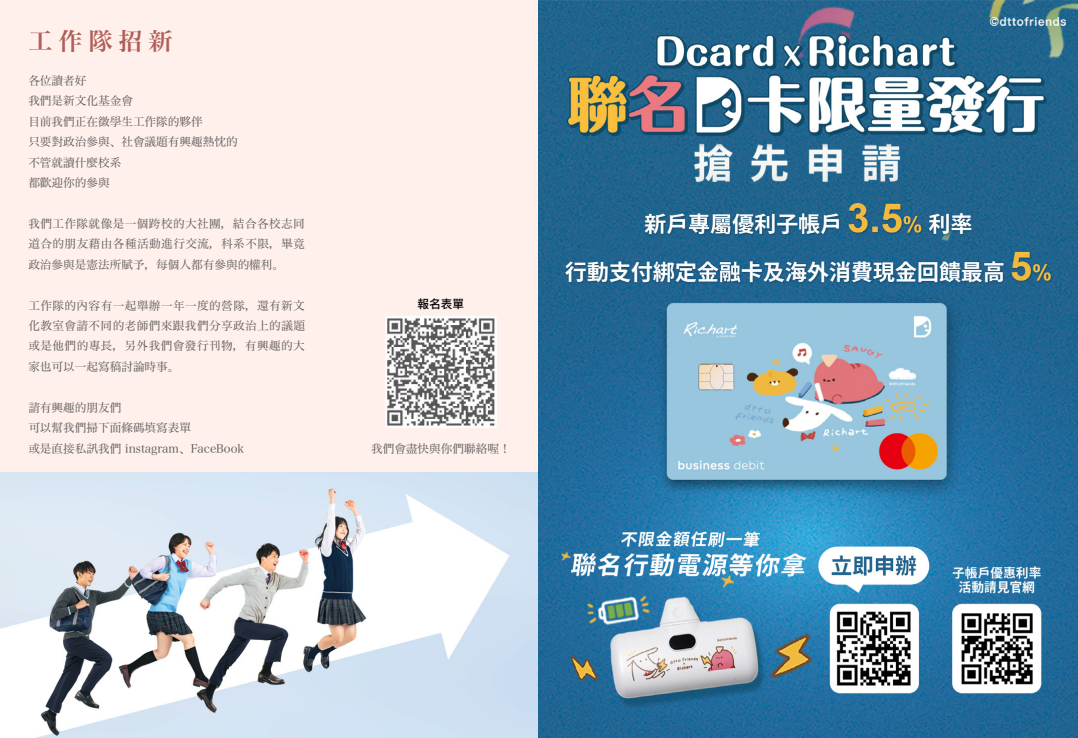
<style>
.page{position:relative;width:1078px;height:738px;background:#fff}
.page>*{position:absolute;margin:0;border:0;box-sizing:border-box;transform-origin:0 0}
.t1{font:24px "Hira Min Pro W6";letter-spacing:.25em;color:#b05e57}
.t2{font:11.6px/20.4px "Hira Min Pro W3";color:#595757}
.t3{font:500 11.6px "Ping Fang TC";color:#000}
</style>
<div class="page">
<div style="left:0;top:0;width:539px;height:502px;background:#fff0eb"></div>
<img style="left:0;top:472px;width:539px;height:265px">
<img style="left:385px;top:317px;width:111px;height:110px">
<img style="left:539px;top:0;width:538px;height:737px">
<h1 class="t1" style="left:28px;top:19px;width:145px">工作隊招新</h1>
<p class="t2" style="left:28px;top:69px;width:211px">各位讀者好<br>我們是新文化基金會<br>目前我們正在徵學生工作隊的夥伴<br>只要對政治參與、社會議題有興趣熱忱的不管就讀什麼校系<br>都歡迎你的參與</p>
<p class="t2" style="left:28px;top:212px;width:278px;text-align:justify">我們工作隊就像是一個跨校的大社團，結合各校志同道合的朋友藉由各種活動進行交流，科系不限，畢竟政治參與是憲法所賦予，每個人都有參與的權利。</p>
<p class="t2" style="left:28px;top:294px;width:278px;text-align:justify">工作隊的內容有一起舉辦一年一度的營隊，還有新文化教室會請不同的老師們來跟我們分享政治上的議題或是他們的專長，另外我們會發行刊物，有興趣的大家也可以一起寫稿討論時事。</p>
<p class="t2" style="left:28px;top:396px;width:217px">請有興趣的朋友們<br>可以幫我們掃下面條碼填寫表單<br>或是直接私訊我們 instagram、FaceBook</p>
<p class="t3" style="left:417px;top:296px;width:48px">報名表單</p>
<p class="t2" style="left:371px;top:437px;width:141px">我們會盡快與你們聯絡喔！</p>
</div>
